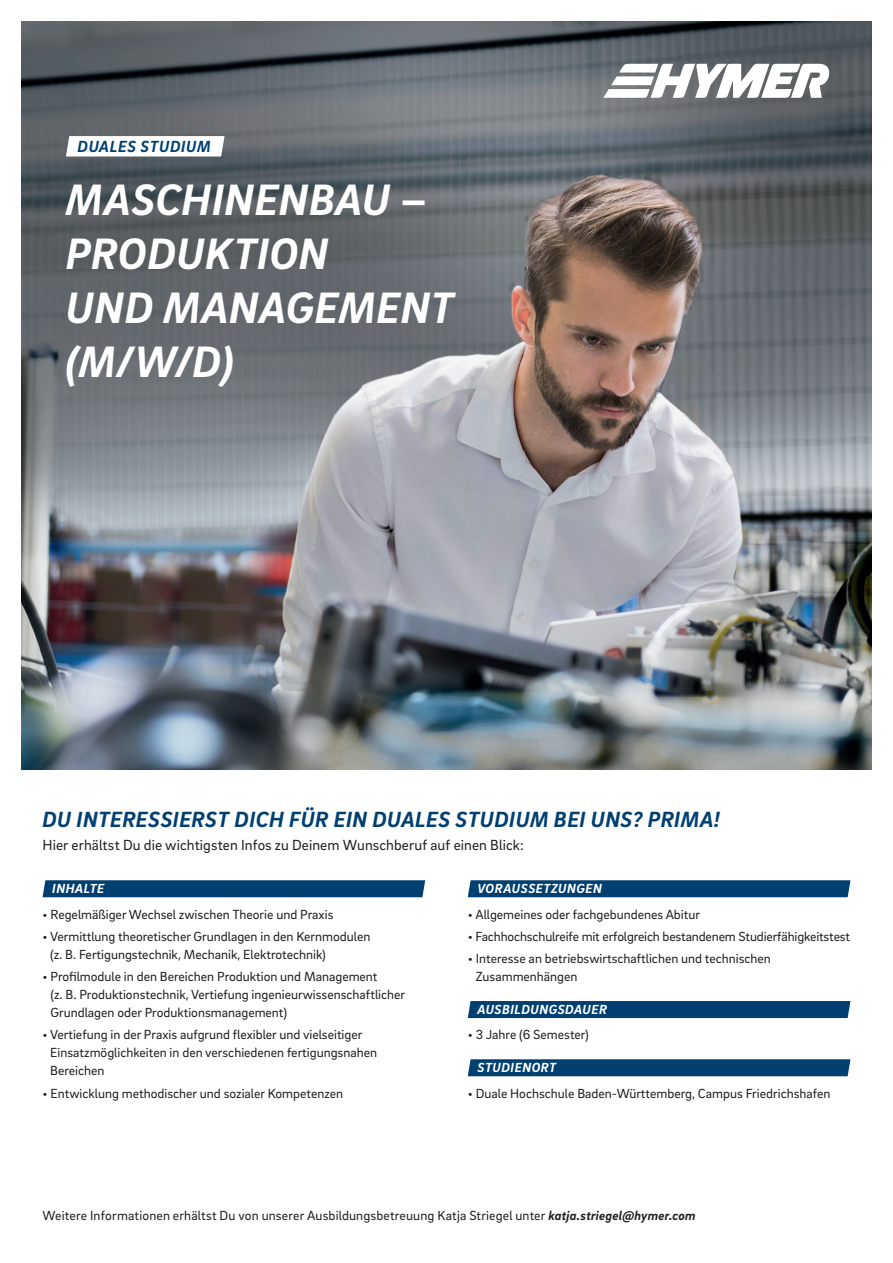
<style>
.page{position:relative;width:893px;height:1263px;background:#fff}
.page>*{position:absolute;margin:0;border:0;box-sizing:border-box;transform-origin:0 0}
.t1{font:italic 700 45px/54px "Brix Sans";letter-spacing:.01em;color:#fff}
.t2{font:italic 700 22.5px "Brix Sans";letter-spacing:.02em;color:#004071}
.t3{font:italic 700 16.5px "Brix Sans";letter-spacing:.04em;color:#004071}
.t4{font:15px "Brix Sans";letter-spacing:.005em;color:#231f20}
.t5{font:13.5px/18px "Brix Sans";color:#231f20}
.t6{font:italic 700 13.5px "Brix Sans";letter-spacing:.035em;color:#fff}
.s1{font-style:italic}
.s2{font-weight:700;font-style:italic}
</style>
<div class="page">
<img style="left:21px;top:21px;width:851px;height:749px">
<svg style="left:66px;top:136px;width:159px;height:20px"></svg>
<div style="left:43px;top:880px;width:382px;height:17px;background:#004071"></div>
<div style="left:468px;top:880px;width:382px;height:17px;background:#004071"></div>
<div style="left:468px;top:1001px;width:382px;height:17px;background:#004071"></div>
<div style="left:468px;top:1059px;width:382px;height:17px;background:#004071"></div>
<svg style="left:603px;top:64px;width:226px;height:34px"></svg>
<p class="t3" style="left:78px;top:135px;width:135px">DUALES STUDIUM</p>
<h1 class="t1" style="left:66px;top:170px;width:390px">MASCHINENBAU –<br>PRODUKTION<br>UND MANAGEMENT (M/W/D)</h1>
<h2 class="t2" style="left:43px;top:805px;width:679px">DU INTERESSIERST DICH FÜR EIN DUALES STUDIUM BEI UNS? PRIMA!</h2>
<p class="t4" style="left:43px;top:835px;width:483px">Hier erhältst Du die wichtigsten Infos zu Deinem Wunschberuf auf einen Blick:</p>
<p class="t6" style="left:52px;top:880px;width:54px">INHALTE</p>
<p class="t6" style="left:477px;top:880px;width:126px">VORAUSSETZUNGEN</p>
<p class="t5" style="left:43px;top:904px;width:292px"><span class="s1">•</span> Regelmäßiger Wechsel zwischen Theorie und Praxis</p>
<p class="t5" style="left:50px;top:927px;width:322px;text-indent:-8px">• Vermittlung theoretischer Grundlagen in den Kernmodulen (z. B. Fertigungstechnik, Mechanik, Elektrotechnik)</p>
<p class="t5" style="left:51px;top:967px;width:356px;text-indent:-8px">• Profilmodule in den Bereichen Produktion und Management<br>(z. B. Produktionstechnik, Vertiefung ingenieurwissenschaftlicher<br>Grundlagen oder Produktionsmanagement)</p>
<p class="t5" style="left:50px;top:1025px;width:328px;text-indent:-8px">• Vertiefung in der Praxis aufgrund flexibler und vielseitiger<br>Einsatzmöglichkeiten in den verschiedenen fertigungsnahen<br>Bereichen</p>
<p class="t5" style="left:43px;top:1083px;width:302px">• Entwicklung methodischer und sozialer Kompetenzen</p>
<p class="t5" style="left:468px;top:904px;width:234px"><span class="s1">•</span> Allgemeines oder fachgebundenes Abitur</p>
<p class="t5" style="left:468px;top:927px;width:384px">• Fachhochschulreife mit erfolgreich bestandenem Studierfähigkeitstest</p>
<p class="t5" style="left:476px;top:949px;width:297px;text-indent:-8px">• Interesse an betriebswirtschaftlichen und technischen<br>Zusammenhängen</p>
<p class="t6" style="left:477px;top:1000px;width:131px">AUSBILDUNGSDAUER</p>
<p class="t5" style="left:468px;top:1025px;width:123px"><span class="s1">•</span> 3 Jahre (6 Semester)</p>
<p class="t6" style="left:477px;top:1059px;width:80px">STUDIENORT</p>
<p class="t5" style="left:468px;top:1083px;width:364px"><span class="s1">•</span> Duale Hochschule Baden-Württemberg, Campus Friedrichshafen</p>
<p class="t5" style="left:43px;top:1206px;width:655px">Weitere Informationen erhältst Du von unserer Ausbildungsbetreuung Katja Striegel unter <span class="s2">katja.striegel@hymer.com</span></p>
</div>
